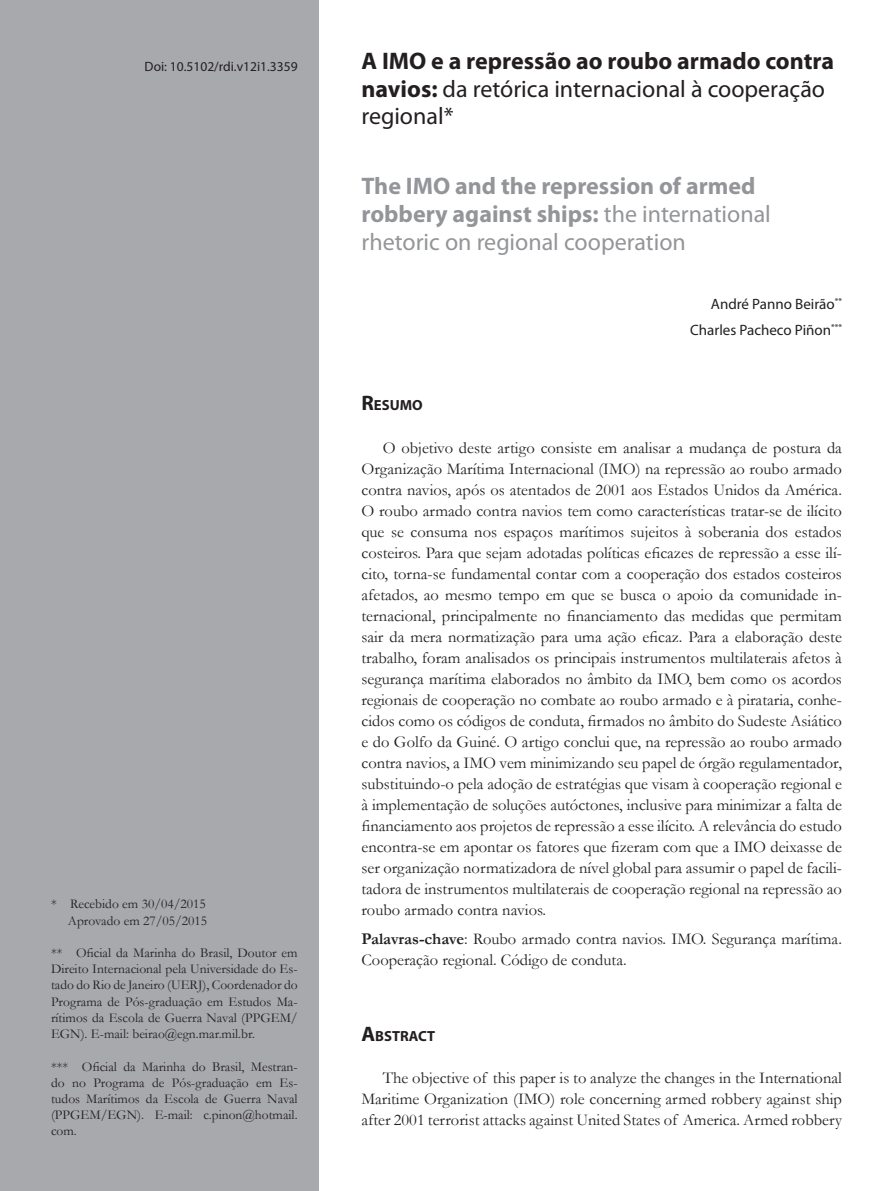
<style>
.page{position:relative;width:893px;height:1191px;background:#fff}
.page>*{position:absolute;margin:0;border:0;box-sizing:border-box;transform-origin:0 0}
.Tit{font:700 24px/27.6px "Myriad Pro";color:#939598}
.Tit-2{font:24px/27.6px "Myriad Pro";color:#231f20}
.texto{font:16.5px/21px "Garamond";color:#231f20;text-align:justify}
.text_sem_recuo{font:16.5px/21px "Garamond";color:#231f20}
.Myriad_10{font:15px "Myriad Pro";color:#231f20}
.Subt{font:700 14.7px "Myriad Pro";color:#231f20}
.rodape{font:13.5px/16.2px "Garamond";color:#231f20;text-align:justify}
.Doi{font:13.5px "Myriad Pro";color:#231f20}
.s1{font-weight:700}
.s2{font-weight:400}
.s3{font-size:21px}
</style>
<div class="page">
<div style="left:0;top:0;width:319px;height:1191px;background:#a8a9ad"></div>
<p class="Doi" style="left:145px;top:59px;width:155px">Doi: 10.5102/rdi.v12i1.3359</p>
<p class="Tit-2" style="left:361px;top:48px;width:474px"><span class="s1">A IMO e a repressão ao roubo armado contra navios:</span> da retórica internacional à cooperação regional*</p>
<p class="Tit" style="left:361px;top:172px;width:411px">The IMO and the repression of armed robbery against ships: <span class="s2">the international rhetoric on regional cooperation</span></p>
<p class="rodape" style="left:51px;top:895px;width:156px">* Recebido em 30/04/2015</p>
<p class="rodape" style="left:68px;top:912px;width:141px">Aprovado em 27/05/2015</p>
<p class="rodape" style="left:51px;top:944px;width:248px">** Oficial da Marinha do Brasil, Doutor em Direito Internacional pela Universidade do Es&shy;tado do Rio de Janeiro (UERJ), Coordenador do Programa de Pós-graduação em Estudos Ma&shy;rítimos da Escola de Guerra Naval (PPGEM/ EGN). E-mail: beirao@egn.mar.mil.br.</p>
<p class="rodape" style="left:51px;top:1057px;width:248px">*** Oficial da Marinha do Brasil, Mestran&shy;do no Programa de Pós-graduação em Es&shy;tudos Marítimos da Escola de Guerra Naval (PPGEM/EGN). E-mail: c.pinon@hotmail. com.</p>
<p class="Myriad_10" style="left:711px;top:296px;width:133px">André Panno Beirão<sup>**</sup></p>
<p class="Myriad_10" style="left:690px;top:322px;width:153px">Charles Pacheco Piñon<sup>***</sup></p>
<p class="Subt" style="left:361px;top:396px;width:63px"><span class="s3">R</span>ESUMO</p>
<p class="texto" style="left:361px;top:436px;width:482px;text-indent:21px">O objetivo deste artigo consiste em analisar a mudança de postura da Organização Marítima Internacional (IMO) na repressão ao roubo armado contra navios, após os atentados de 2001 aos Estados Unidos da América.<br>O roubo armado contra navios tem como características tratar-se de ilícito que se consuma nos espaços marítimos sujeitos à soberania dos estados costeiros. Para que sejam adotadas políticas eficazes de repressão a esse ilí&shy;cito, torna-se fundamental contar com a cooperação dos estados costeiros afetados, ao mesmo tempo em que se busca o apoio da comunidade in&shy;ternacional, principalmente no financiamento das medidas que permitam sair da mera normatização para uma ação eficaz. Para a elaboração deste trabalho, foram analisados os principais instrumentos multilaterais afetos à segurança marítima elaborados no âmbito da IMO, bem como os acordos regionais de cooperação no combate ao roubo armado e à pirataria, conhe&shy;cidos como os códigos de conduta, firmados no âmbito do Sudeste Asiático e do Golfo da Guiné. O artigo conclui que, na repressão ao roubo armado contra navios, a IMO vem minimizando seu papel de órgão regulamentador, substituindo-o pela adoção de estratégias que visam à cooperação regional e à implementação de soluções autóctones, inclusive para minimizar a falta de financiamento aos projetos de repressão a esse ilícito. A relevância do estudo encontra-se em apontar os fatores que fizeram com que a IMO deixasse de ser organização normatizadora de nível global para assumir o papel de facili&shy;tadora de instrumentos multilaterais de cooperação regional na repressão ao roubo armado contra navios.</p>
<p class="text_sem_recuo" style="left:361px;top:928px;width:482px"><span class="s1">Palavras-chave</span>: Roubo armado contra navios. IMO. Segurança marítima.<br>Cooperação regional. Código de conduta.</p>
<p class="Subt" style="left:361px;top:1026px;width:75px"><span class="s3">A</span>BSTRACT</p>
<p class="texto" style="left:361px;top:1066px;width:482px;text-indent:21px">The objective of this paper is to analyze the changes in the International Maritime Organization (IMO) role concerning armed robbery against ship after 2001 terrorist attacks against United States of America. Armed robbery</p>
</div>
